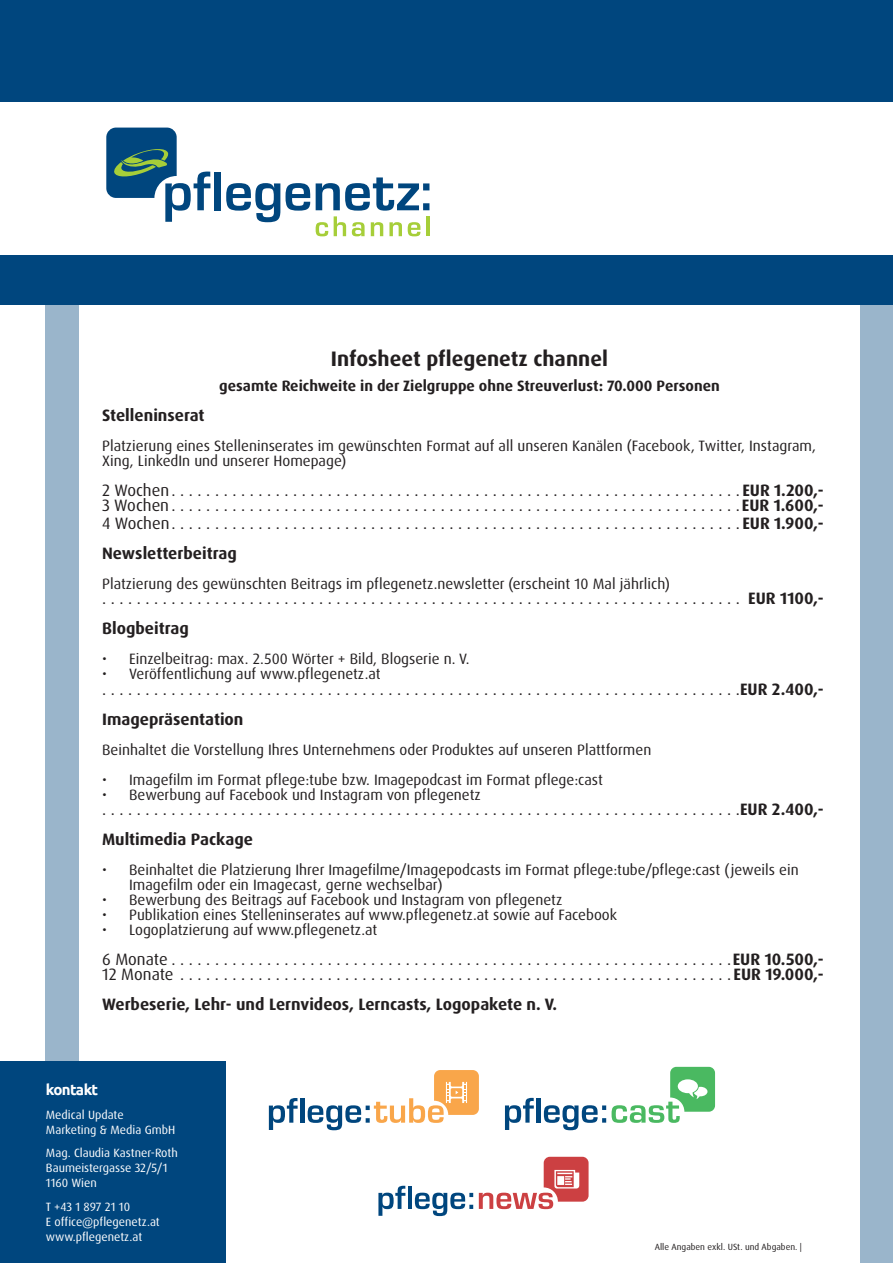
<style>
.page{position:relative;width:893px;height:1263px;background:#fff}
.page>*{position:absolute;margin:0;border:0;box-sizing:border-box;transform-origin:0 0}
.Überschrift_mitte{font:700 21px "Dax Pro";color:#231f20}
.Fließtext{font:16.5px "Dax Pro";color:#231f20}
.Fließtext-2{font:700 16.5px "Dax Pro";color:#231f20}
.Überschrift_links{font:700 16.5px "Dax Pro";color:#231f20}
.Fließtext-3{font:15px/15px "Dax Pro";color:#231f20}
.Überschrift_mitte-2{font:700 15px "Dax Pro";color:#231f20}
.Tabelleninhalt{font:700 15px "Ubuntu";letter-spacing:-.045em;color:#fff}
.Tabelleninhalt-2{font:12px/15px "Dax Pro";color:#fff}
.Tabelleninhalt-3{font:9px "Dax Pro";color:#231f20}
.s1{font-weight:700}
</style>
<div class="page">
<div style="left:46px;top:299px;width:847px;height:964px;background:#9ab5cb"></div>
<div style="left:79px;top:304px;width:781px;height:959px;background:#fff"></div>
<div style="left:0;top:0;width:893px;height:304px;background:#00467e"></div>
<div style="left:0;top:102px;width:893px;height:152px;background:#fff"></div>
<svg style="left:106px;top:128px;width:104px;height:94px"></svg>
<div style="left:214px;top:172px;width:7px;height:38px;background:#00467e"></div>
<svg style="left:226px;top:183px;width:54px;height:39px"></svg>
<svg style="left:286px;top:183px;width:24px;height:28px"></svg>
<svg style="left:316px;top:177px;width:113px;height:59px"></svg>
<hr style="left:426px;top:216px;width:3px;height:20px;background:#a6ce39">
<div style="left:0;top:1062px;width:225px;height:201px;background:#00467e"></div>
<svg style="left:269px;top:1098px;width:29px;height:32px"></svg>
<hr style="left:300px;top:1098px;width:4px;height:25px;background:#00467e">
<svg style="left:308px;top:1070px;width:171px;height:60px"></svg>
<svg style="left:505px;top:1098px;width:29px;height:32px"></svg>
<hr style="left:536px;top:1098px;width:4px;height:24px;background:#00467e">
<svg style="left:544px;top:1105px;width:62px;height:25px"></svg>
<svg style="left:612px;top:1067px;width:103px;height:56px"></svg>
<svg style="left:378px;top:1186px;width:27px;height:30px"></svg>
<hr style="left:408px;top:1186px;width:4px;height:23px;background:#00467e">
<svg style="left:415px;top:1193px;width:58px;height:23px"></svg>
<svg style="left:479px;top:1157px;width:110px;height:52px"></svg>
<p class="Überschrift_mitte" style="left:331px;top:345px;width:278px">Infosheet pflegenetz channel</p>
<p class="Überschrift_mitte-2" style="left:219px;top:376px;width:502px">gesamte Reichweite in der Zielgruppe ohne Streuverlust: 70.000 Personen</p>
<p class="Überschrift_links" style="left:102px;top:405px;width:104px">Stelleninserat</p>
<p class="Fließtext-3" style="left:102px;top:439px;width:715px">Platzierung eines Stelleninserates im gewünschten Format auf all unseren Kanälen (Facebook, Twitter, Instagram,<br>Xing, LinkedIn und unserer Homepage)</p>
<p class="Fließtext" style="left:102px;top:480px;width:723px">2 Wochen . . . . . . . . . . . . . . . . . . . . . . . . . . . . . . . . . . . . . . . . . . . . . . . . . . . . . . . . . . . . . . . . . <span class="s1">EUR 1.200,-</span></p>
<p class="Fließtext" style="left:102px;top:495px;width:723px">3 Wochen . . . . . . . . . . . . . . . . . . . . . . . . . . . . . . . . . . . . . . . . . . . . . . . . . . . . . . . . . . . . . . . . . <span class="s1">EUR 1.600,-</span></p>
<p class="Fließtext" style="left:102px;top:513px;width:723px">4 Wochen . . . . . . . . . . . . . . . . . . . . . . . . . . . . . . . . . . . . . . . . . . . . . . . . . . . . . . . . . . . . . . . . . <span class="s1">EUR 1.900,-</span></p>
<p class="Überschrift_links" style="left:102px;top:543px;width:136px">Newsletterbeitrag</p>
<p class="Fließtext-3" style="left:102px;top:577px;width:569px">Platzierung des gewünschten Beitrags im pflegenetz.newsletter (erscheint 10 Mal jährlich)</p>
<p class="Fließtext" style="left:102px;top:588px;width:723px">.......................................................................... <span class="s1">EUR 1100,-</span></p>
<p class="Fließtext-2" style="left:102px;top:618px;width:88px">Blogbeitrag</p>
<p class="Fließtext-3" style="left:102px;top:652px;width:367px">• Einzelbeitrag: max. 2.500 Wörter + Bild, Blogserie n. V.</p>
<p class="Fließtext-3" style="left:102px;top:667px;width:280px">• Veröffentlichung auf www.pflegenetz.at</p>
<p class="Fließtext" style="left:102px;top:678px;width:723px">..........................................................................<span class="s1">EUR 2.400,-</span></p>
<p class="Fließtext-2" style="left:102px;top:708px;width:143px">Imagepräsentation</p>
<p class="Fließtext-3" style="left:102px;top:742px;width:551px">Beinhaltet die Vorstellung Ihres Unternehmens oder Produktes auf unseren Plattformen</p>
<p class="Fließtext-3" style="left:102px;top:772px;width:502px">• Imagefilm im Format pflege:tube bzw. Imagepodcast im Format pflege:cast</p>
<p class="Fließtext-3" style="left:102px;top:787px;width:380px">• Bewerbung auf Facebook und Instagram von pflegenetz</p>
<p class="Fließtext" style="left:102px;top:798px;width:723px">..........................................................................<span class="s1">EUR 2.400,-</span></p>
<p class="Überschrift_links" style="left:102px;top:828px;width:152px">Multimedia Package</p>
<p class="Fließtext-3" style="left:129px;top:862px;width:671px;text-indent:-27px">• Beinhaltet die Platzierung Ihrer Imagefilme/Imagepodcasts im Format pflege:tube/pflege:cast (jeweils ein<br>Imagefilm oder ein Imagecast, gerne wechselbar)</p>
<p class="Fließtext-3" style="left:102px;top:892px;width:462px">• Bewerbung des Beitrags auf Facebook und Instagram von pflegenetz</p>
<p class="Fließtext-3" style="left:102px;top:907px;width:516px">• Publikation eines Stelleninserates auf www.pflegenetz.at sowie auf Facebook</p>
<p class="Fließtext-3" style="left:102px;top:922px;width:277px">• Logoplatzierung auf www.pflegenetz.at</p>
<p class="Fließtext" style="left:102px;top:948px;width:723px">6 Monate . . . . . . . . . . . . . . . . . . . . . . . . . . . . . . . . . . . . . . . . . . . . . . . . . . . . . . . . . . . . . . . . <span class="s1">EUR 10.500,-</span></p>
<p class="Fließtext" style="left:102px;top:963px;width:723px">12 Monate . . . . . . . . . . . . . . . . . . . . . . . . . . . . . . . . . . . . . . . . . . . . . . . . . . . . . . . . . . . . . . . <span class="s1">EUR 19.000,-</span></p>
<p class="Fließtext-2" style="left:102px;top:993px;width:457px">Werbeserie, Lehr- und Lernvideos, Lerncasts, Logopakete n. V.</p>
<p class="Tabelleninhalt" style="left:46px;top:1080px;width:54px">kontakt</p>
<p class="Tabelleninhalt-2" style="left:46px;top:1107px;width:131px">Medical Update<br>Marketing &amp; Media GmbH</p>
<p class="Tabelleninhalt-2" style="left:46px;top:1145px;width:133px">Mag. Claudia Kastner-Roth<br>Baumeistergasse 32/5/1<br>1160 Wien</p>
<p class="Tabelleninhalt-2" style="left:46px;top:1199px;width:115px">T +43 1 897 21 10<br>E office@pflegenetz.at www.pflegenetz.at</p>
<p class="Tabelleninhalt-3" style="left:655px;top:1241px;width:149px">Alle Angaben exkl. USt. und Abgaben. |</p>
</div>
